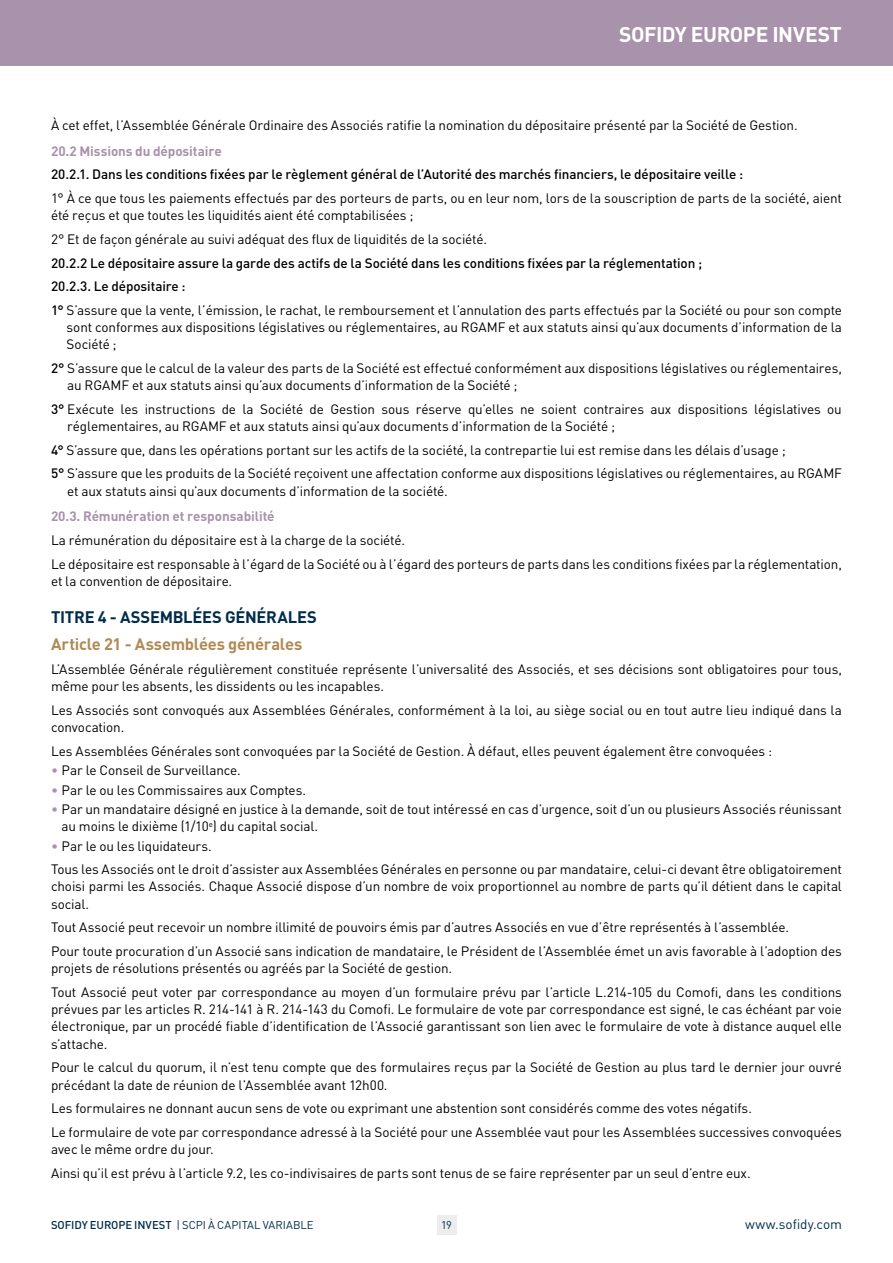
<style>
.page{position:relative;width:893px;height:1263px;background:#fff}
.page>*{position:absolute;margin:0;border:0;box-sizing:border-box;transform-origin:0 0}
.t1{font:700 21px "DIN";letter-spacing:-.025em;color:#fff}
.t2{font:700 16.5px "DIN";letter-spacing:-.015em;color:#b08a54}
.t3{font:700 16.5px "DIN";letter-spacing:-.015em;color:#002d4a}
.t4{font:13.5px/17.2px "DIN";letter-spacing:-.01em;color:#000}
.t5{font:500 13.5px/23.7px "DIN";letter-spacing:-.01em;color:#000}
.t6{font:700 13.5px "DIN";letter-spacing:-.005em;color:#a992ac}
.t7{font:13.5px "DIN";color:#002d4a}
.t8{font:11.25px "DIN";color:#002d4a}
.s1{font-weight:400}
.s2{font-weight:500}
.s3{color:#a992ac}
</style>
<div class="page">
<div style="left:0;top:0;width:893px;height:66px;background:#a992ac"></div>
<div style="left:437px;top:1216px;width:19px;height:19px;background:#ededed"></div>
<h1 class="t1" style="left:619px;top:21px;width:224px">SOFIDY EUROPE INVEST</h1>
<p class="t4" style="left:51px;top:116px;width:746px">À cet effet, l’Assemblée Générale Ordinaire des Associés ratifie la nomination du dépositaire présenté par la Société de Gestion.</p>
<p class="t6" style="left:51px;top:142px;width:172px">20.2 Missions du dépositaire</p>
<p class="t5" style="left:51px;top:162px;width:694px">20.2.1. Dans les conditions fixées par le règlement général de l’Autorité des marchés financiers, le dépositaire veille :</p>
<p class="t4" style="left:51px;top:189px;width:792px">1° À ce que tous les paiements effectués par des porteurs de parts, ou en leur nom, lors de la souscription de parts de la société, aient été reçus et que toutes les liquidités aient été comptabilisées ;</p>
<p class="t4" style="left:51px;top:230px;width:435px">2° Et de façon générale au suivi adéquat des flux de liquidités de la société.</p>
<p class="t5" style="left:51px;top:250px;width:792px">20.2.2 Le dépositaire assure la garde des actifs de la Société dans les conditions fixées par la réglementation ;<br>20.2.3. Le dépositaire :<br>1° <span class="s1">S’assure que la vente, l’émission, le rachat, le remboursement et l’annulation des parts effectués par la Société ou pour son compte</span></p>
<p class="t4" style="left:67px;top:318px;width:777px">sont conformes aux dispositions législatives ou réglementaires, au RGAMF et aux statuts ainsi qu’aux documents d’information de la<br>Société ;</p>
<p class="t4" style="left:67px;top:359px;width:776px;text-indent:-16px"><span class="s2">2°</span> S’assure que le calcul de la valeur des parts de la Société est effectué conformément aux dispositions législatives ou réglementaires, au RGAMF et aux statuts ainsi qu’aux documents d’information de la Société ;</p>
<p class="t4" style="left:67px;top:400px;width:776px;text-indent:-16px"><span class="s2">3°</span> Exécute les instructions de la Société de Gestion sous réserve qu’elles ne soient contraires aux dispositions législatives ou réglementaires, au RGAMF et aux statuts ainsi qu’aux documents d’information de la Société ;</p>
<p class="t4" style="left:51px;top:438px;width:792px;line-height:23.7px"><span class="s2">4°</span> S’assure que, dans les opérations portant sur les actifs de la société, la contrepartie lui est remise dans les délais d’usage ;<br><span class="s2">5°</span> S’assure que les produits de la Société reçoivent une affectation conforme aux dispositions législatives ou réglementaires, au RGAMF</p>
<p class="t4" style="left:67px;top:482px;width:380px">et aux statuts ainsi qu’aux documents d’information de la société.</p>
<p class="t6" style="left:51px;top:508px;width:225px">20.3. Rémunération et responsabilité</p>
<p class="t4" style="left:51px;top:528px;width:792px;line-height:23.7px">La rémunération du dépositaire est à la charge de la société.<br>Le dépositaire est responsable à l’égard de la Société ou à l’égard des porteurs de parts dans les conditions fixées par la réglementation,</p>
<p class="t4" style="left:51px;top:572px;width:180px">et la convention de dépositaire.</p>
<p class="t3" style="left:51px;top:606px;width:267px">TITRE 4 - ASSEMBLÉES GÉNÉRALES</p>
<p class="t2" style="left:51px;top:634px;width:253px">Article 21 - Assemblées générales</p>
<p class="t4" style="left:51px;top:660px;width:792px">L’Assemblée Générale régulièrement constituée représente l’universalité des Associés, et ses décisions sont obligatoires pour tous, même pour les absents, les dissidents ou les incapables.</p>
<p class="t4" style="left:51px;top:701px;width:792px">Les Associés sont convoqués aux Assemblées Générales, conformément à la loi, au siège social ou en tout autre lieu indiqué dans la convocation.</p>
<p class="t4" style="left:51px;top:742px;width:723px">Les Assemblées Générales sont convoquées par la Société de Gestion. À défaut, elles peuvent également être convoquées :</p>
<p class="t4" style="left:51px;top:761px;width:189px"><span class="s3">•</span> Par le Conseil de Surveillance.</p>
<p class="t4" style="left:51px;top:781px;width:254px"><span class="s3">•</span> Par le ou les Commissaires aux Comptes.</p>
<p class="t4" style="left:62px;top:800px;width:782px;text-indent:-11px"><span class="s3">•</span> Par un mandataire désigné en justice à la demande, soit de tout intéressé en cas d’urgence, soit d’un ou plusieurs Associés réunissant au moins le dixième (1/10<sup>e</sup>) du capital social.</p>
<p class="t4" style="left:51px;top:834px;width:792px;line-height:23.7px"><span class="s3">•</span> Par le ou les liquidateurs.<br>Tous les Associés ont le droit d’assister aux Assemblées Générales en personne ou par mandataire, celui-ci devant être obligatoirement</p>
<p class="t4" style="left:51px;top:878px;width:792px">choisi parmi les Associés. Chaque Associé dispose d’un nombre de voix proportionnel au nombre de parts qu’il détient dans le capital social.</p>
<p class="t4" style="left:51px;top:915px;width:792px;line-height:23.5px">Tout Associé peut recevoir un nombre illimité de pouvoirs émis par d’autres Associés en vue d’être représentés à l’assemblée.<br>Pour toute procuration d’un Associé sans indication de mandataire, le Président de l’Assemblée émet un avis favorable à l’adoption des</p>
<p class="t4" style="left:51px;top:956px;width:792px;line-height:23.7px">projets de résolutions présentés ou agréés par la Société de gestion.<br>Tout Associé peut voter par correspondance au moyen d’un formulaire prévu par l’article L.214-105 du Comofi, dans les conditions</p>
<p class="t4" style="left:51px;top:1000px;width:792px;text-align:justify">prévues par les articles R. 214-141 à R. 214-143 du Comofi. Le formulaire de vote par correspondance est signé, le cas échéant par voie électronique, par un procédé fiable d’identification de l’Associé garantissant son lien avec le formulaire de vote à distance auquel elle s’attache.</p>
<p class="t4" style="left:51px;top:1058px;width:793px">Pour le calcul du quorum, il n’est tenu compte que des formulaires reçus par la Société de Gestion au plus tard le dernier jour ouvré précédant la date de réunion de l’Assemblée avant 12h00.</p>
<p class="t4" style="left:51px;top:1096px;width:792px;line-height:23.7px">Les formulaires ne donnant aucun sens de vote ou exprimant une abstention sont considérés comme des votes négatifs.<br>Le formulaire de vote par correspondance adressé à la Société pour une Assemblée vaut pour les Assemblées successives convoquées</p>
<p class="t4" style="left:51px;top:1137px;width:699px;line-height:23.7px">avec le même ordre du jour.<br>Ainsi qu’il est prévu à l’article 9. 2, les co-indivisaires de parts sont tenus de se faire représenter par un seul d’entre eux.</p>
<p class="t8" style="left:51px;top:1218px;width:264px"><span class="s2">SOFIDY EUROPE INVEST</span> | SCPI À CAPITAL VARIABLE</p>
<p class="t7" style="left:745px;top:1216px;width:98px">www.sofidy.com</p>
<p class="t8" style="left:441px;top:1218px;width:12px">19</p>
</div>
